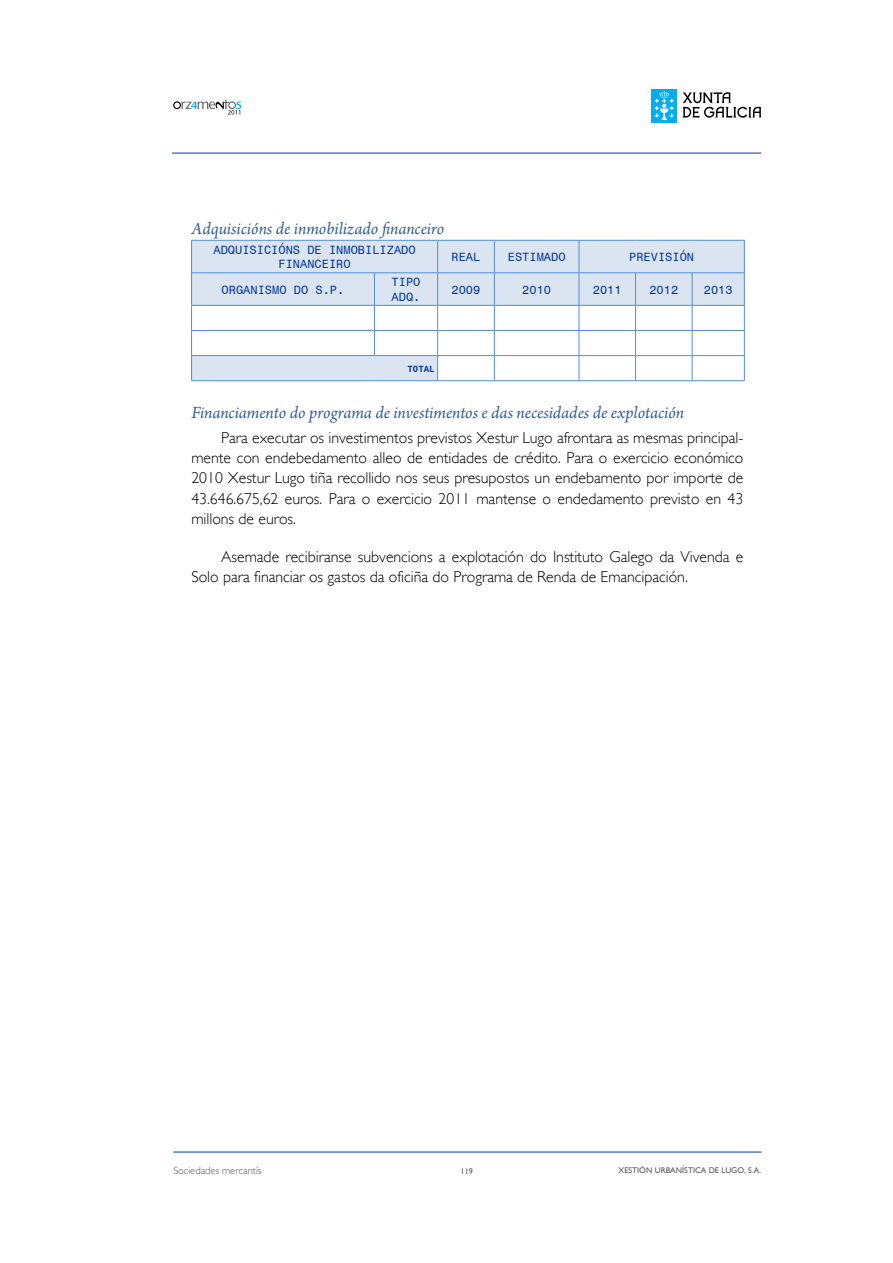
<style>
.page{position:relative;width:893px;height:1263px;background:#fff}
.page>*{position:absolute;margin:0;border:0;box-sizing:border-box;transform-origin:0 0}
.t1{font:italic 18px "Arno Pro";letter-spacing:-.005em;color:#365f91}
.t2{font:300 15.75px/20.5px "Gill Sans";color:#000;text-align:justify}
.t3{font:12px/14.4px "Monospace 821 BT";color:#00359e;text-align:center}
.t4{font:300 10.5px "Gill Sans";color:#58595b}
.t5{font:700 9px "Monospace 821 BT";color:#00359e}
.t6{font:8.25px "Gill Sans";color:#58595b}
</style>
<div class="page">
<svg style="left:173px;top:99px;width:68px;height:16px"></svg>
<div style="left:651px;top:89px;width:26px;height:34px;background:#00aeef"></div>
<svg style="left:655px;top:91px;width:19px;height:29px"></svg>
<svg style="left:683px;top:92px;width:78px;height:26px"></svg>
<hr style="left:172px;top:153px;width:589px;height:1px;background:#003a9e">
<hr style="left:173px;top:1152px;width:588px;height:1px;background:#003a9e">
<svg style="left:192px;top:241px;width:552px;height:139px;fill:#dbe5f1"></svg>
<hr style="left:191px;top:240px;width:183px;height:1px;background:#548dd4">
<hr style="left:191px;top:240px;width:1px;height:33px;background:#548dd4">
<hr style="left:374px;top:240px;width:64px;height:1px;background:#548dd4">
<hr style="left:438px;top:240px;width:56px;height:1px;background:#548dd4">
<hr style="left:437px;top:240px;width:1px;height:33px;background:#548dd4">
<hr style="left:494px;top:240px;width:85px;height:1px;background:#548dd4">
<hr style="left:494px;top:240px;width:1px;height:33px;background:#548dd4">
<hr style="left:579px;top:240px;width:57px;height:1px;background:#548dd4">
<hr style="left:579px;top:240px;width:1px;height:33px;background:#548dd4">
<hr style="left:636px;top:240px;width:56px;height:1px;background:#548dd4">
<hr style="left:692px;top:240px;width:52px;height:1px;background:#548dd4">
<hr style="left:744px;top:240px;width:1px;height:33px;background:#548dd4">
<hr style="left:191px;top:273px;width:183px;height:1px;background:#548dd4">
<hr style="left:191px;top:273px;width:1px;height:32px;background:#548dd4">
<hr style="left:191px;top:305px;width:183px;height:1px;background:#548dd4">
<hr style="left:374px;top:273px;width:64px;height:1px;background:#548dd4">
<hr style="left:374px;top:273px;width:1px;height:32px;background:#548dd4">
<hr style="left:374px;top:305px;width:64px;height:1px;background:#548dd4">
<hr style="left:438px;top:273px;width:56px;height:1px;background:#548dd4">
<hr style="left:437px;top:273px;width:1px;height:32px;background:#548dd4">
<hr style="left:438px;top:305px;width:56px;height:1px;background:#548dd4">
<hr style="left:494px;top:273px;width:85px;height:1px;background:#548dd4">
<hr style="left:494px;top:273px;width:1px;height:32px;background:#548dd4">
<hr style="left:494px;top:305px;width:85px;height:1px;background:#548dd4">
<hr style="left:579px;top:273px;width:57px;height:1px;background:#548dd4">
<hr style="left:579px;top:273px;width:1px;height:32px;background:#548dd4">
<hr style="left:579px;top:305px;width:57px;height:1px;background:#548dd4">
<hr style="left:636px;top:273px;width:56px;height:1px;background:#548dd4">
<hr style="left:635px;top:273px;width:1px;height:32px;background:#548dd4">
<hr style="left:636px;top:305px;width:56px;height:1px;background:#548dd4">
<hr style="left:692px;top:273px;width:52px;height:1px;background:#548dd4">
<hr style="left:692px;top:273px;width:1px;height:32px;background:#548dd4">
<hr style="left:744px;top:273px;width:1px;height:32px;background:#548dd4">
<hr style="left:692px;top:305px;width:52px;height:1px;background:#548dd4">
<hr style="left:191px;top:380px;width:183px;height:1px;background:#548dd4">
<hr style="left:374px;top:380px;width:64px;height:1px;background:#548dd4">
<hr style="left:191px;top:330px;width:183px;height:1px;background:#548dd4">
<svg style="left:191px;top:305px;width:1px;height:75px"></svg>
<hr style="left:191px;top:355px;width:183px;height:1px;background:#548dd4">
<hr style="left:374px;top:330px;width:64px;height:1px;background:#548dd4">
<svg style="left:374px;top:305px;width:1px;height:50px"></svg>
<hr style="left:374px;top:355px;width:64px;height:1px;background:#548dd4">
<hr style="left:438px;top:330px;width:56px;height:1px;background:#548dd4">
<hr style="left:494px;top:330px;width:85px;height:1px;background:#548dd4">
<hr style="left:579px;top:330px;width:57px;height:1px;background:#548dd4">
<hr style="left:636px;top:330px;width:56px;height:1px;background:#548dd4">
<hr style="left:692px;top:330px;width:52px;height:1px;background:#548dd4">
<hr style="left:438px;top:355px;width:56px;height:1px;background:#548dd4">
<svg style="left:437px;top:305px;width:1px;height:75px"></svg>
<hr style="left:438px;top:380px;width:56px;height:1px;background:#548dd4">
<hr style="left:494px;top:355px;width:85px;height:1px;background:#548dd4">
<svg style="left:494px;top:305px;width:1px;height:75px"></svg>
<hr style="left:494px;top:380px;width:85px;height:1px;background:#548dd4">
<hr style="left:579px;top:355px;width:57px;height:1px;background:#548dd4">
<svg style="left:579px;top:305px;width:1px;height:75px"></svg>
<hr style="left:579px;top:380px;width:57px;height:1px;background:#548dd4">
<hr style="left:636px;top:355px;width:56px;height:1px;background:#548dd4">
<svg style="left:635px;top:305px;width:1px;height:75px"></svg>
<hr style="left:636px;top:380px;width:56px;height:1px;background:#548dd4">
<hr style="left:692px;top:355px;width:52px;height:1px;background:#548dd4">
<svg style="left:692px;top:305px;width:1px;height:75px"></svg>
<svg style="left:744px;top:305px;width:1px;height:75px"></svg>
<hr style="left:692px;top:380px;width:52px;height:1px;background:#548dd4">
<p class="t1" style="left:191px;top:218px;width:254px">Adquisicións de inmobilizado financeiro</p>
<p class="t3" style="left:213px;top:242px;width:204px">ADQUISICIÓNS DE INMOBILIZADO<br>FINANCEIRO</p>
<p class="t3" style="left:452px;top:250px;width:30px">REAL</p>
<p class="t3" style="left:508px;top:250px;width:59px">ESTIMADO</p>
<p class="t3" style="left:629px;top:250px;width:67px">PREVISIÓN</p>
<p class="t3" style="left:222px;top:282px;width:124px">ORGANISMO DO S.P.</p>
<p class="t3" style="left:392px;top:275px;width:30px;text-align:left">TIPO<br>ADQ.</p>
<p class="t3" style="left:452px;top:282px;width:30px">2009</p>
<p class="t3" style="left:522px;top:282px;width:30px">2010</p>
<p class="t3" style="left:593px;top:282px;width:30px">2011</p>
<p class="t3" style="left:649px;top:282px;width:30px">2012</p>
<p class="t3" style="left:704px;top:282px;width:30px">2013</p>
<p class="t5" style="left:407px;top:363px;width:29px">TOTAL</p>
<p class="t1" style="left:191px;top:402px;width:494px">Financiamento do programa de investimentos e das necesidades de explotación</p>
<p class="t2" style="left:191px;top:427px;width:554px;text-indent:30px">Para executar os investimentos previstos Xestur Lugo afrontara as mesmas principal&shy;mente con endebedamento alleo de entidades de crédito. Para o exercicio económico 2010 Xestur Lugo tiña recollido nos seus presupostos un endebamento por importe de 43.646.675,62 euros. Para o exercicio 2011 mantense o endedamento previsto en 43 millons de euros.</p>
<p class="t2" style="left:191px;top:547px;width:554px;text-indent:30px">Asemade recibiranse subvencions a explotación do Instituto Galego da Vivenda e<br>Solo para financiar os gastos da oficiña do Programa de Renda de Emancipación.</p>
<p class="t4" style="left:173px;top:1164px;width:90px">Sociedades mercantís</p>
<p class="t6" style="left:461px;top:1166px;width:14px">119</p>
<p class="t6" style="left:618px;top:1165px;width:144px">XESTIÓN URBANÍSTICA DE LUGO, S.A.</p>
</div>
